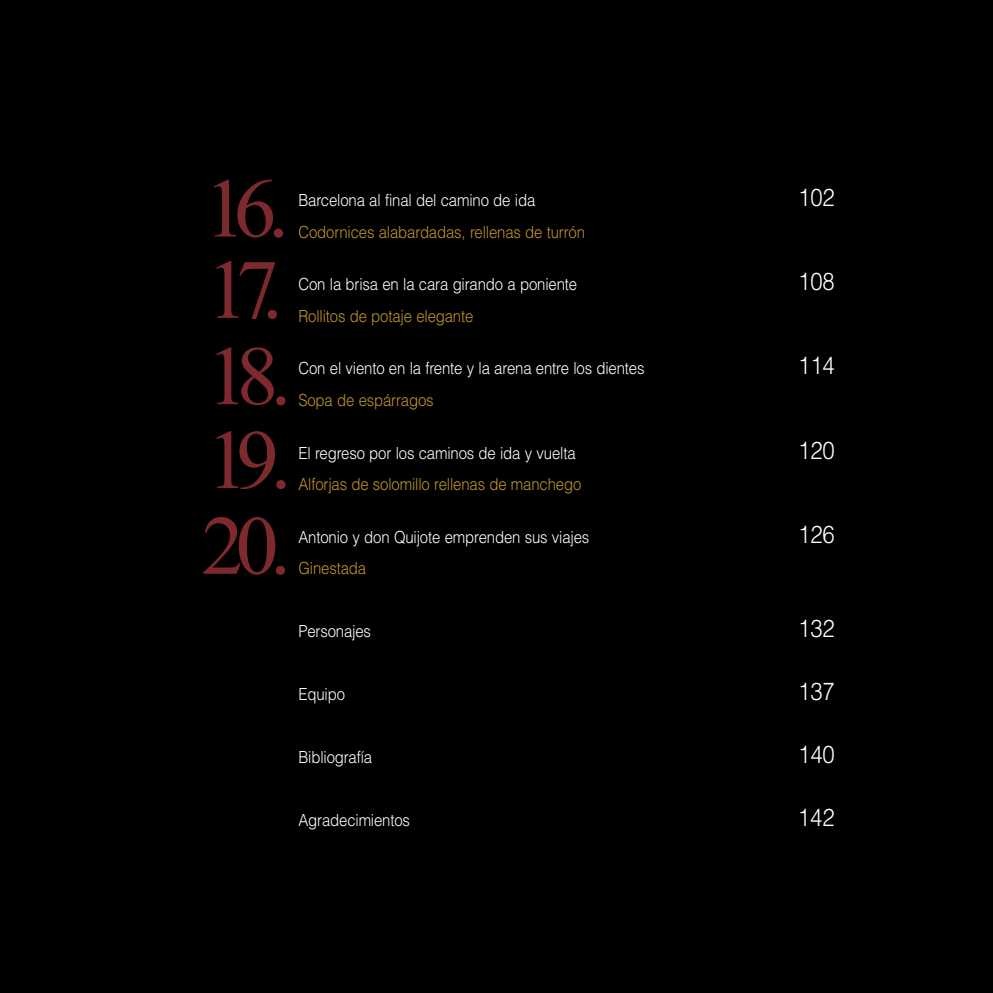
<style>
.page{position:relative;width:993px;height:993px;background:#fff}
.page>*{position:absolute;margin:0;border:0;box-sizing:border-box;transform-origin:0 0}
.t1{font:84px/84.2px "Times New Roman";letter-spacing:-.15em;color:#7e292d;text-align:justify}
.t2{font:300 24.5px "Helvetica";letter-spacing:-.01em;color:#fff;scale:.9 1}
.t3{font:300 16.62px "Helvetica";letter-spacing:-.01em;color:#fff;scale:.9 1}
.t4{font:300 16.62px "Helvetica";letter-spacing:-.01em;color:#c09526;scale:.9 1}
</style>
<div class="page">
<div style="left:0;top:0;width:992px;height:992px;background:#000"></div>
<h1 class="t1" style="left:201px;top:166px;width:91px">16.<br>17.<br>18.<br>19.<br>20.</h1>
<p class="t3" style="left:298px;top:194px;width:265px">Barcelona al final del camino de ida</p>
<h2 class="t2" style="left:798px;top:188px;width:42px">102</h2>
<p class="t4" style="left:298px;top:226px;width:320px">Codornices alabardadas, rellenas de turrón</p>
<p class="t3" style="left:298px;top:278px;width:311px">Con la brisa en la cara girando a poniente</p>
<h2 class="t2" style="left:798px;top:272px;width:42px">108</h2>
<p class="t4" style="left:298px;top:310px;width:196px">Rollitos de potaje elegante</p>
<p class="t3" style="left:298px;top:362px;width:386px">Con el viento en la frente y la arena entre los dientes</p>
<h2 class="t2" style="left:798px;top:356px;width:42px">114</h2>
<p class="t4" style="left:298px;top:394px;width:152px">Sopa de espárragos</p>
<p class="t3" style="left:298px;top:446px;width:309px">El regreso por los caminos de ida y vuelta</p>
<h2 class="t2" style="left:798px;top:440px;width:42px">120</h2>
<p class="t4" style="left:298px;top:478px;width:316px">Alforjas de solomillo rellenas de manchego</p>
<p class="t3" style="left:298px;top:530px;width:324px">Antonio y don Quijote emprenden sus viajes</p>
<h2 class="t2" style="left:798px;top:524px;width:42px">126</h2>
<p class="t4" style="left:298px;top:562px;width:77px">Ginestada</p>
<p class="t3" style="left:298px;top:625px;width:82px">Personajes</p>
<h2 class="t2" style="left:798px;top:619px;width:42px">132</h2>
<p class="t3" style="left:298px;top:688px;width:53px">Equipo</p>
<h2 class="t2" style="left:798px;top:682px;width:42px">137</h2>
<p class="t3" style="left:298px;top:751px;width:84px">Bibliografía</p>
<h2 class="t2" style="left:798px;top:745px;width:42px">140</h2>
<p class="t3" style="left:298px;top:814px;width:126px">Agradecimientos</p>
<h2 class="t2" style="left:797px;top:808px;width:42px">142</h2>
</div>
